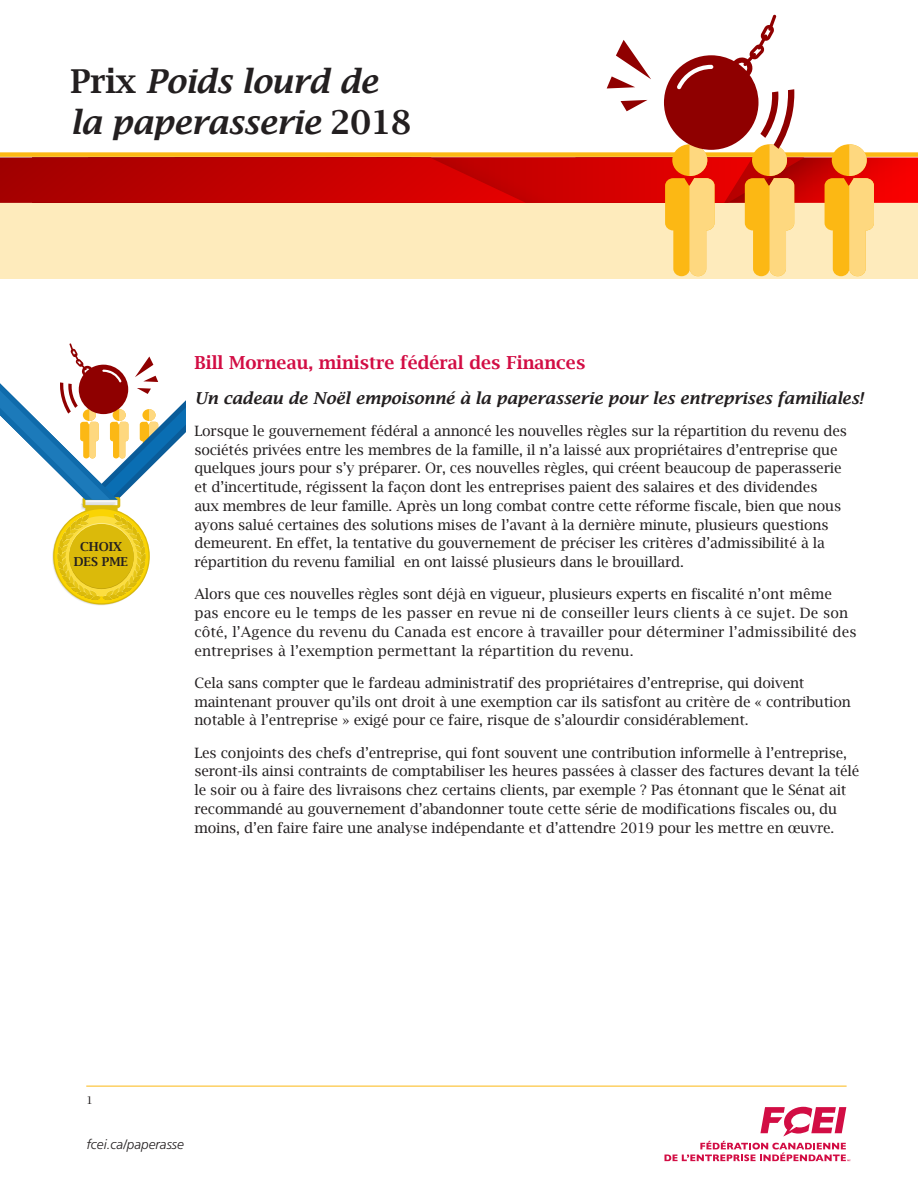
<style>
.page{position:relative;width:918px;height:1188px;background:#fff}
.page>*{position:absolute;margin:0;border:0;box-sizing:border-box;transform-origin:0 0}
.t1{font:italic 600 33px/40.5px "Lucida Bright";letter-spacing:-.01em;color:#231f20}
.subRed{font:600 18px "Lucida Bright";color:#d20d44}
.sub_black{font:italic 600 16.5px "Lucida Bright";color:#231f20}
.copy{font:14.25px/18.8px "Lucida Bright";letter-spacing:-.01em;color:#231f20}
.copy-2{font:14.25px/18.8px "Lucida Bright";letter-spacing:.01em;color:#231f20}
.t2{font:italic 300 13.5px "Frutiger LT Std";color:#231f20}
.t3{font:600 12.3px/14.9px "Lucida Bright";color:#231f20;text-align:center}
.sub{font:10.5px "Lucida Bright";color:#231f20}
.s1{font-style:normal}
</style>
<div class="page">
<hr style="left:86px;top:1086px;width:761px;height:1px;background:#fcb814">
<svg style="left:665px;top:1107px;width:185px;height:54px"></svg>
<div style="left:0;top:169px;width:918px;height:110px;background:#feebbc"></div>
<img style="left:804px;top:157px;width:114px;height:46px">
<div style="left:0;top:152px;width:918px;height:5px;background:#fcb814"></div>
<svg style="left:825px;top:144px;width:49px;height:132px"></svg>
<svg style="left:0;top:15px;width:804px;height:261px"></svg>
<svg style="left:0;top:343px;width:186px;height:262px"></svg>
<p class="t1" style="left:71px;top:61px;width:342px"><span class="s1">Prix</span> Poids lourd de la paperasserie <span class="s1">2018</span></p>
<p class="t3" style="left:74px;top:540px;width:56px">CHOIX<br>DES PME</p>
<p class="subRed" style="left:194px;top:352px;width:393px">Bill Morneau, ministre fédéral des Finances</p>
<p class="sub_black" style="left:194px;top:388px;width:670px">Un cadeau de Noël empoisonné à la paperasserie pour les entreprises familiales!</p>
<p class="copy" style="left:194px;top:421px;width:654px">Lorsque le gouvernement fédéral a annoncé les nouvelles règles sur la répartition du revenu des sociétés privées entre les membres de la famille, il n’a laissé aux propriétaires d’entreprise que quelques jours pour s’y préparer. Or, ces nouvelles règles, qui créent beaucoup de paperasserie et d’incertitude, régissent la façon dont les entreprises paient des salaires et des dividendes<br>aux membres de leur famille. Après un long combat contre cette réforme fiscale, bien que nous ayons salué certaines des solutions mises de l’avant à la dernière minute, plusieurs questions demeurent. En effet, la tentative du gouvernement de préciser les critères d’admissibilité à la répartition du revenu familial en ont laissé plusieurs dans le brouillard.</p>
<p class="copy-2" style="left:194px;top:585px;width:664px">Alors que ces nouvelles règles sont déjà en vigueur, plusieurs experts en fiscalité n’ont même pas encore eu le temps de les passer en revue ni de conseiller leurs clients à ce sujet. De son côté, l’Agence du revenu du Canada est encore à travailler pour déterminer l’admissibilité des entreprises à l’exemption permettant la répartition du revenu.</p>
<p class="copy" style="left:194px;top:673px;width:658px">Cela sans compter que le fardeau administratif des propriétaires d’entreprise, qui doivent maintenant prouver qu’ils ont droit à une exemption car ils satisfont au critère de « contribution notable à l’entreprise » exigé pour ce faire, risque de s’alourdir considérablement.</p>
<p class="copy" style="left:194px;top:743px;width:666px">Les conjoints des chefs d’entreprise, qui font souvent une contribution informelle à l’entreprise, seront-ils ainsi contraints de comptabiliser les heures passées à classer des factures devant la télé le soir ou à faire des livraisons chez certains clients, par exemple ? Pas étonnant que le Sénat ait recommandé au gouvernement d’abandonner toute cette série de modifications fiscales ou, du moins, d’en faire faire une analyse indépendante et d’attendre 2019 pour les mettre en œuvre.</p>
<p class="sub" style="left:86px;top:1094px;width:8px">1</p>
<p class="t2" style="left:86px;top:1136px;width:99px">fcei.ca/paperasse</p>
</div>
